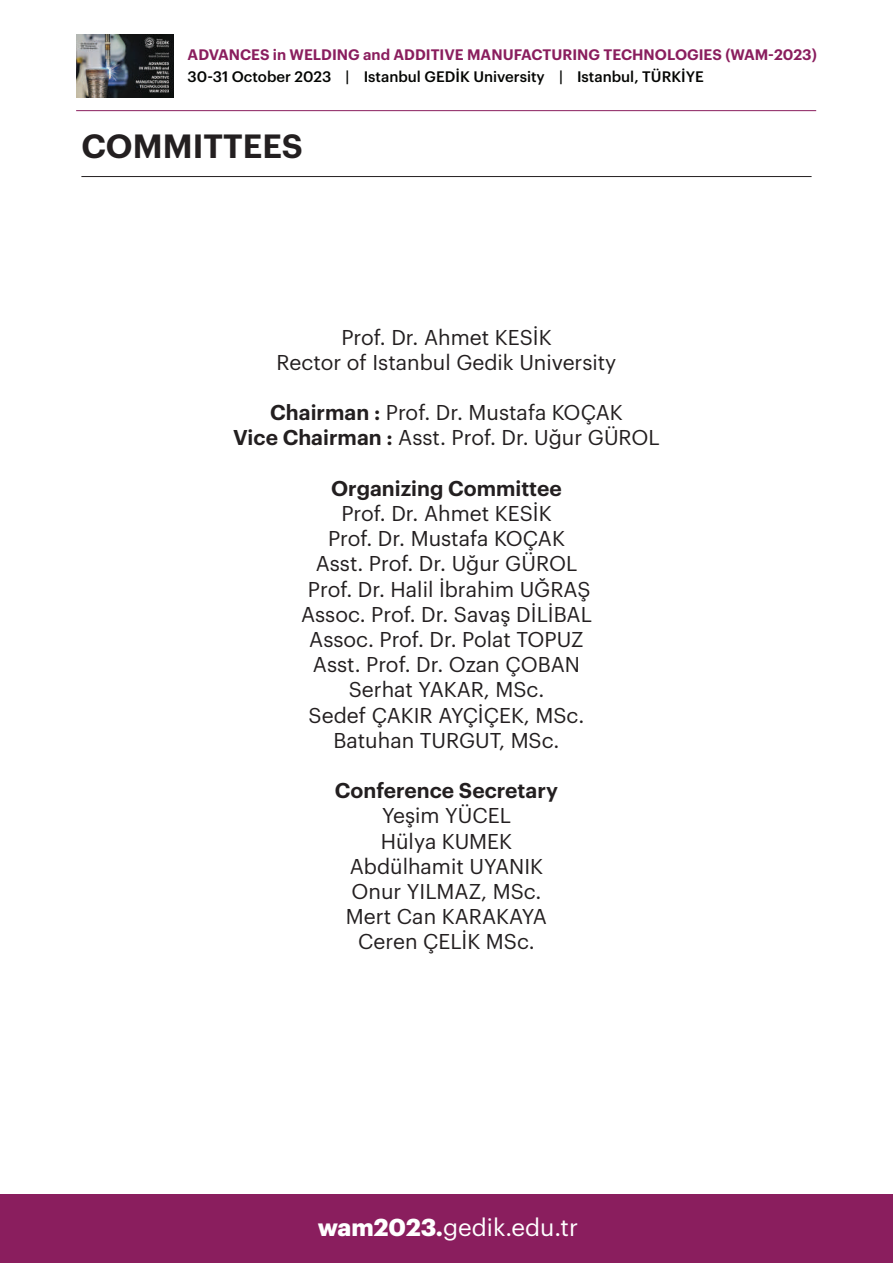
<style>
.page{position:relative;width:893px;height:1263px;background:#fff}
.page>*{position:absolute;margin:0;border:0;box-sizing:border-box;transform-origin:0 0}
.t1{font:600 32.85px "Graphik";color:#231f20}
.t2{font:24px "Graphik";color:#fff}
.t3{font:21px/25.2px "Graphik";color:#231f20;text-align:center}
.t4{font:600 21px "Graphik";color:#231f20}
.t5{font:600 14.85px "Graphik";color:#8a1e5e}
.t6{font:500 14.85px "Graphik";color:#040503}
.s1{font-weight:600}
.s2{font-weight:700}
</style>
<div class="page">
<hr style="left:81px;top:176px;width:731px;height:1px;background:#231f20">
<img style="left:76px;top:35px;width:98px;height:63px">
<hr style="left:76px;top:110px;width:740px;height:1px;background:#8a1e5e">
<div style="left:0;top:1194px;width:893px;height:69px;background:#8a1e5e"></div>
<p class="t5" style="left:188px;top:43px;width:631px">ADVANCES in WELDING and ADDITIVE MANUFACTURING TECHNOLOGIES (WAM-2023)</p>
<p class="t6" style="left:188px;top:66px;width:518px">30-31 October 2023 | Istanbul GEDİK University | Istanbul, TÜRKİYE</p>
<h1 class="t1" style="left:81px;top:121px;width:223px">COMMITTEES</h1>
<p class="t3" style="left:277px;top:323px;width:341px">Prof. Dr. Ahmet KESİK<br>Rector of Istanbul Gedik University</p>
<p class="t3" style="left:233px;top:398px;width:428px"><span class="s1">Chairman :</span> Prof. Dr. Mustafa KOÇAK<br><span class="s1">Vice Chairman :</span> Asst. Prof. Dr. Uğur GÜROL</p>
<p class="t4" style="left:331px;top:472px;width:232px">Organizing Committee</p>
<p class="t3" style="left:301px;top:499px;width:292px">Prof. Dr. Ahmet KESİK<br>Prof. Dr. Mustafa KOÇAK<br>Asst. Prof. Dr. Uğur GÜROL<br>Prof. Dr. Halil İbrahim UĞRAŞ<br>Assoc. Prof. Dr. Savaş DİLİBAL<br>Assoc. Prof. Dr. Polat TOPUZ<br>Asst. Prof. Dr. Ozan ÇOBAN<br>Serhat YAKAR, MSc.<br>Sedef ÇAKIR AYÇİÇEK, MSc.<br>Batuhan TURGUT, MSc.</p>
<p class="t4" style="left:335px;top:774px;width:225px">Conference Secretary</p>
<p class="t3" style="left:346px;top:801px;width:203px">Yeşim YÜCEL<br>Hülya KUMEK<br>Abdülhamit UYANIK<br>Onur YILMAZ, MSc.<br>Mert Can KARAKAYA<br>Ceren ÇELİK MSc.</p>
<p class="t2" style="left:318px;top:1209px;width:262px"><span class="s2">wam2023.</span>gedik.edu.tr</p>
</div>
